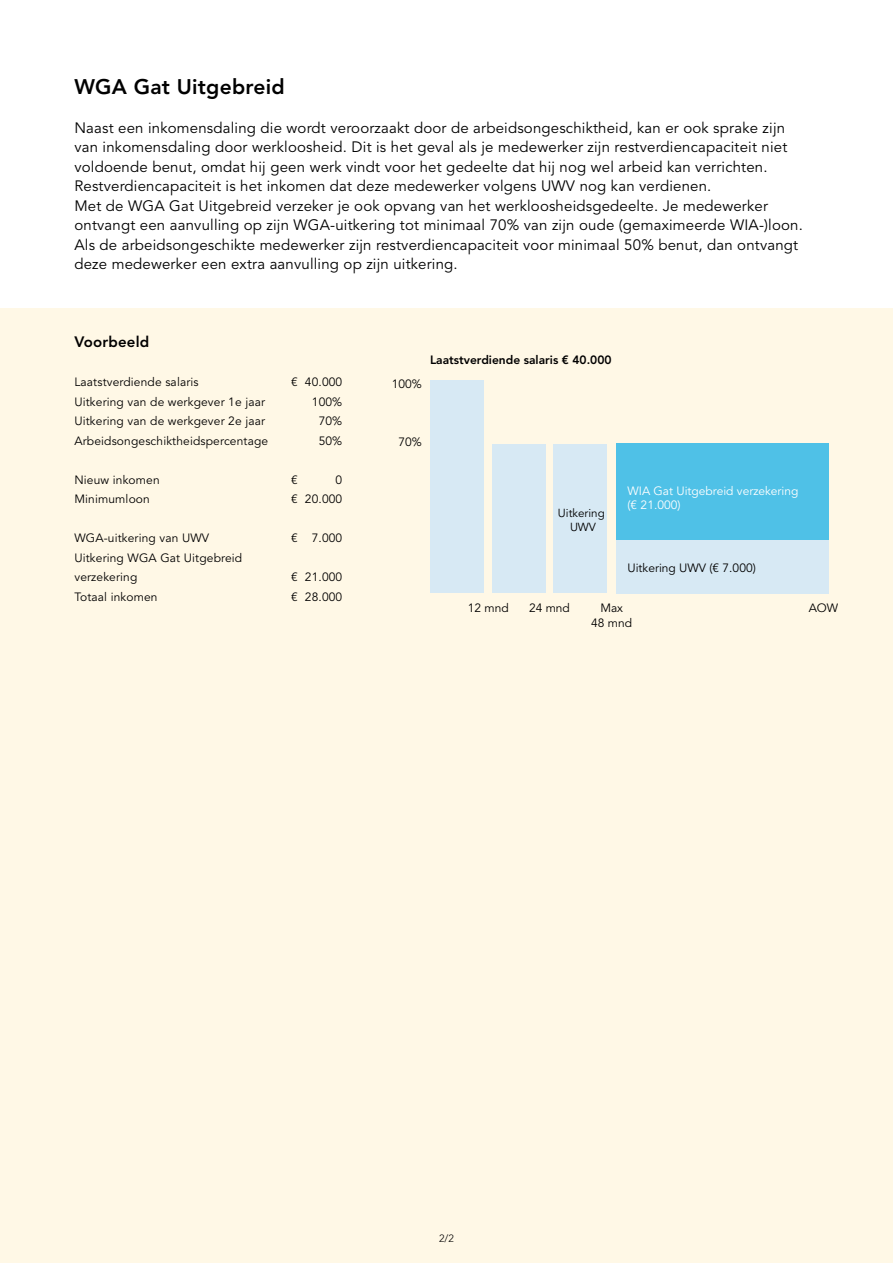
<style>
.page{position:relative;width:893px;height:1263px;background:#fff}
.page>*{position:absolute;margin:0;border:0;box-sizing:border-box;transform-origin:0 0}
.Tekstkop_14_18_Aveni{font:800 21px "Avenir LT Std";letter-spacing:.01em;color:#000}
.Platte_tekst_10_13_A{font:15px/19.5px "Avenir LT Std";letter-spacing:.01em;color:#000}
.Tekstkop_10_13_Aveni{font:800 15px "Avenir LT Std";letter-spacing:.01em;color:#000}
.Platte_tekst_10_13_A-2{font:12px/19.5px "Avenir LT Std";letter-spacing:.01em;color:#000}
.t1{font:12px/14.4px "Avenir LT Std";color:#fff}
.t2{font:800 12px "Avenir LT Std";color:#000}
.t3{font:11.55px/14px "Avenir LT Std";color:#000;text-align:center}
.t4{font:300 10.5px "Avenir LT Std";color:#000}
</style>
<div class="page">
<div style="left:0;top:308px;width:893px;height:955px;background:#fff8e6"></div>
<div style="left:431px;top:380px;width:53px;height:212px;background:#d7e9f4"></div>
<div style="left:492px;top:444px;width:53px;height:148px;background:#d7e9f4"></div>
<div style="left:554px;top:444px;width:53px;height:148px;background:#d7e9f4"></div>
<div style="left:616px;top:540px;width:213px;height:53px;background:#d7e9f4"></div>
<div style="left:616px;top:444px;width:213px;height:96px;background:#4fc1e7"></div>
<p class="Tekstkop_14_18_Aveni" style="left:74px;top:74px;width:212px">WGA Gat Uitgebreid</p>
<p class="Platte_tekst_10_13_A" style="left:74px;top:118px;width:714px">Naast een inkomensdaling die wordt veroorzaakt door de arbeidsongeschiktheid, kan er ook sprake zijn van inkomensdaling door werkloosheid. Dit is het geval als je medewerker zijn restverdiencapaciteit niet voldoende benut, omdat hij geen werk vindt voor het gedeelte dat hij nog wel arbeid kan verrichten.<br>Restverdiencapaciteit is het inkomen dat deze medewerker volgens UWV nog kan verdienen.</p>
<p class="Platte_tekst_10_13_A" style="left:74px;top:196px;width:730px">Met de WGA Gat Uitgebreid verzeker je ook opvang van het werkloosheidsgedeelte. Je medewerker ontvangt een aanvulling op zijn WGA-uitkering tot minimaal 70% van zijn oude (gemaximeerde WIA-)loon.<br>Als de arbeidsongeschikte medewerker zijn restverdiencapaciteit voor minimaal 50% benut, dan ontvangt deze medewerker een extra aanvulling op zijn uitkering.</p>
<p class="Tekstkop_10_13_Aveni" style="left:74px;top:333px;width:76px">Voorbeeld</p>
<p class="Platte_tekst_10_13_A-2" style="left:74px;top:373px;width:126px">Laatstverdiende salaris</p>
<p class="Platte_tekst_10_13_A-2" style="left:291px;top:373px;width:53px">€ 40.000</p>
<p class="Platte_tekst_10_13_A-2" style="left:74px;top:392px;width:192px">Uitkering van de werkgever 1e jaar</p>
<p class="Platte_tekst_10_13_A-2" style="left:312px;top:392px;width:32px">100%</p>
<p class="Platte_tekst_10_13_A-2" style="left:74px;top:412px;width:192px">Uitkering van de werkgever 2e jaar</p>
<p class="Platte_tekst_10_13_A-2" style="left:319px;top:412px;width:25px">70%</p>
<p class="Platte_tekst_10_13_A-2" style="left:74px;top:431px;width:195px">Arbeidsongeschiktheidspercentage</p>
<p class="Platte_tekst_10_13_A-2" style="left:319px;top:431px;width:25px">50%</p>
<p class="Platte_tekst_10_13_A-2" style="left:74px;top:470px;width:87px">Nieuw inkomen</p>
<p class="Platte_tekst_10_13_A-2" style="left:291px;top:470px;width:8px">€</p>
<p class="Platte_tekst_10_13_A-2" style="left:336px;top:470px;width:8px">0</p>
<p class="Platte_tekst_10_13_A-2" style="left:74px;top:490px;width:77px">Minimumloon</p>
<p class="Platte_tekst_10_13_A-2" style="left:291px;top:490px;width:53px">€ 20.000</p>
<p class="Platte_tekst_10_13_A-2" style="left:74px;top:529px;width:136px">WGA-uitkering van UWV</p>
<p class="Platte_tekst_10_13_A-2" style="left:291px;top:529px;width:53px">€ 7.000</p>
<p class="Platte_tekst_10_13_A-2" style="left:74px;top:548px;width:169px">Uitkering WGA Gat Uitgebreid verzekering</p>
<p class="Platte_tekst_10_13_A-2" style="left:291px;top:568px;width:53px">€ 21.000</p>
<p class="Platte_tekst_10_13_A-2" style="left:74px;top:587px;width:85px">Totaal inkomen</p>
<p class="Platte_tekst_10_13_A-2" style="left:291px;top:587px;width:53px">€ 28.000</p>
<p class="Platte_tekst_10_13_A-2" style="left:392px;top:375px;width:32px">100%</p>
<p class="t2" style="left:430px;top:353px;width:183px">Laatstverdiende salaris € 40.000</p>
<p class="Platte_tekst_10_13_A-2" style="left:399px;top:433px;width:25px">70%</p>
<p class="t3" style="left:558px;top:506px;width:48px">Uitkering<br>UWV</p>
<p class="t1" style="left:627px;top:484px;width:172px">WIA Gat Uitgebreid verzekering (€ 21.000)</p>
<p class="Platte_tekst_10_13_A-2" style="left:627px;top:558px;width:130px">Uitkering UWV (€ 7.000)</p>
<p class="Platte_tekst_10_13_A-2" style="left:468px;top:599px;width:42px">12 mnd</p>
<p class="Platte_tekst_10_13_A-2" style="left:529px;top:599px;width:42px">24 mnd</p>
<p class="Platte_tekst_10_13_A-2" style="left:591px;top:601px;width:42px;line-height:14.4px;text-align:center">Max<br>48 mnd</p>
<p class="Platte_tekst_10_13_A-2" style="left:809px;top:599px;width:31px">AOW</p>
<p class="t4" style="left:439px;top:1232px;width:16px">2/2</p>
</div>
